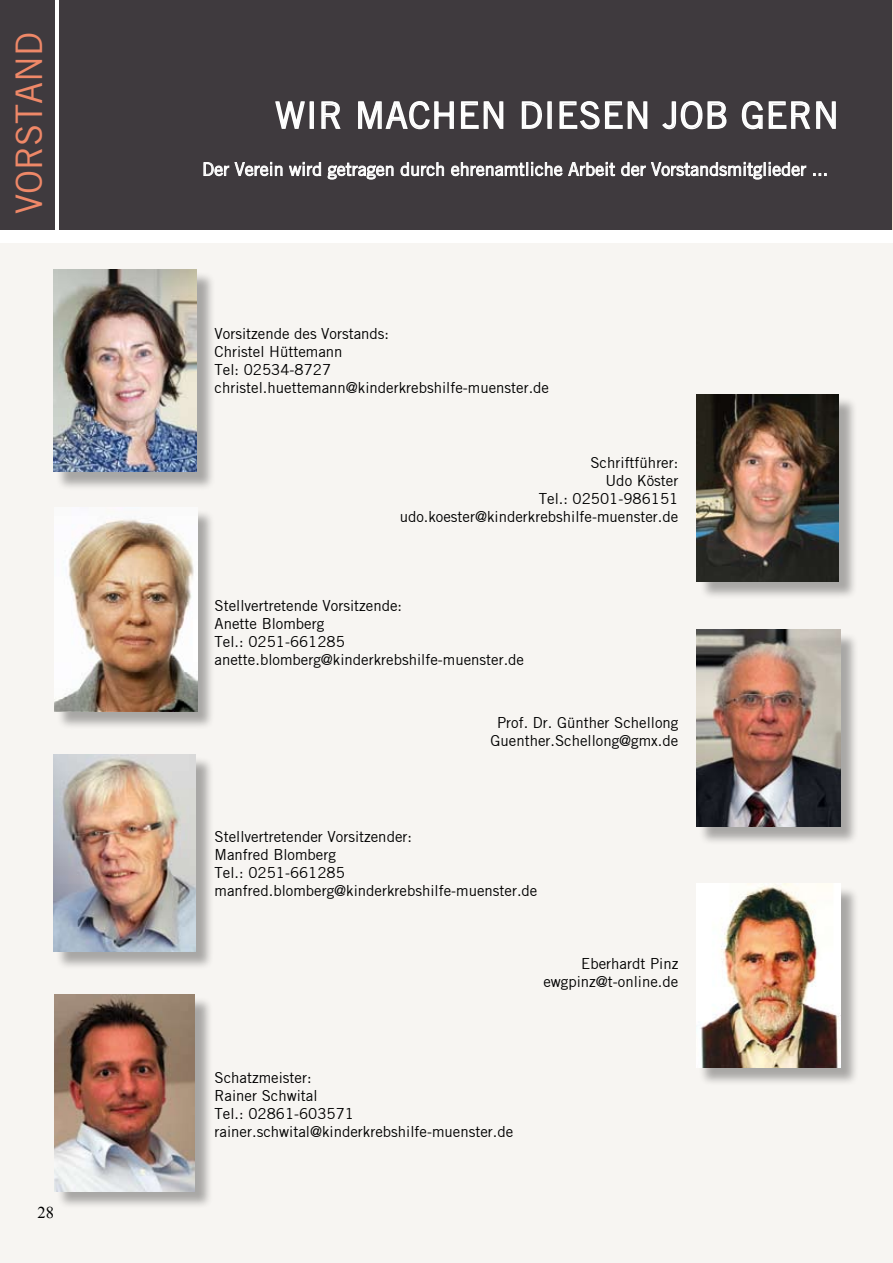
<style>
.page{position:relative;width:893px;height:1263px;background:#fff}
.page>*{position:absolute;margin:0;border:0;box-sizing:border-box;transform-origin:0 0}
.t1{font:36px "Trade Gothic";letter-spacing:.02em;color:#fff}
.t2{font:36px "Trade Gothic";color:#ef8868}
.t3{font:18px "Trade Gothic";color:#fff}
.t4{font:16.5px "Times New Roman";color:#000}
.t5{font:15px/18px "Trade Gothic";color:#000}
</style>
<div class="page">
<hr style="left:892px;top:0;width:1px;height:229px;background:#fcdfd2">
<div style="left:0;top:243px;width:893px;height:1020px;background:#f7f5f2"></div>
<div style="left:60px;top:0;width:832px;height:229px;background:#3f3a3e"></div>
<div style="left:0;top:0;width:54px;height:229px;background:#3f3a3e"></div>
<svg style="left:275px;top:101px;width:30px;height:28px"></svg>
<div style="left:310px;top:101px;width:4px;height:28px;border:2px solid #fff"></div>
<svg style="left:321px;top:101px;width:20px;height:28px"></svg>
<svg style="left:358px;top:101px;width:146px;height:29px"></svg>
<svg style="left:521px;top:101px;width:21px;height:28px"></svg>
<div style="left:547px;top:101px;width:5px;height:28px;border:2px solid #fff"></div>
<svg style="left:559px;top:101px;width:89px;height:29px"></svg>
<svg style="left:662px;top:101px;width:65px;height:29px"></svg>
<svg style="left:741px;top:101px;width:95px;height:29px"></svg>
<div style="left:699px;top:397px;width:158px;height:203px;background:#000;opacity:.32"></div>
<img style="left:696px;top:394px;width:143px;height:187px">
<div style="left:56px;top:757px;width:158px;height:213px;background:#000;opacity:.32"></div>
<img style="left:53px;top:754px;width:142px;height:197px">
<div style="left:56px;top:509px;width:160px;height:221px;background:#000;opacity:.32"></div>
<img style="left:54px;top:507px;width:144px;height:205px">
<div style="left:699px;top:632px;width:159px;height:214px;background:#000;opacity:.32"></div>
<img style="left:696px;top:630px;width:144px;height:197px">
<div style="left:56px;top:996px;width:157px;height:213px;background:#000;opacity:.32"></div>
<img style="left:54px;top:994px;width:141px;height:197px">
<div style="left:55px;top:272px;width:160px;height:219px;background:#000;opacity:.32"></div>
<img style="left:53px;top:269px;width:144px;height:203px">
<div style="left:699px;top:886px;width:160px;height:200px;background:#000;opacity:.32"></div>
<img style="left:696px;top:884px;width:144px;height:184px">
<svg style="left:203px;top:162px;width:80px;height:14px"></svg>
<svg style="left:289px;top:162px;width:32px;height:14px"></svg>
<svg style="left:327px;top:162px;width:67px;height:18px"></svg>
<svg style="left:400px;top:162px;width:44px;height:14px"></svg>
<svg style="left:451px;top:162px;width:164px;height:14px"></svg>
<svg style="left:621px;top:162px;width:186px;height:18px"></svg>
<svg style="left:813px;top:174px;width:13px;height:2px"></svg>
<h1 class="t2" style="left:8px;top:214px;width:184px;rotate:-90deg">VORSTAND</h1>
<p class="t4" style="left:38px;top:1201px;width:18px">28</p>
<h1 class="t1" style="left:275px;top:94px;width:565px">WIR MACHEN DIESEN JOB GERN</h1>
<p class="t3" style="left:202px;top:158px;width:627px">Der Verein wird getragen durch ehrenamtliche Arbeit der Vorstandsmitglieder ...</p>
<p class="t5" style="left:215px;top:324px;width:336px">Vorsitzende des Vorstands:<br>Christel Hüttemann<br>Tel: 02534-8727 christel.huettemann@kinderkrebshilfe-muenster.de</p>
<p class="t5" style="left:400px;top:453px;width:280px;text-align:right">Schriftführer:<br>Udo Köster<br>Tel.: 02501-986151 udo.koester@kinderkrebshilfe-muenster.de</p>
<p class="t5" style="left:215px;top:596px;width:311px">Stellvertretende Vorsitzende:<br>Anette Blomberg<br>Tel.: 0251-661285 anette.blomberg@kinderkrebshilfe-muenster.de</p>
<p class="t5" style="left:490px;top:714px;width:189px;text-align:center">Prof. Dr. Günther Schellong<br>Guenther.Schellong@gmx.de</p>
<p class="t5" style="left:215px;top:828px;width:324px">Stellvertretender Vorsitzender:<br>Manfred Blomberg<br>Tel.: 0251-661285 manfred.blomberg@kinderkrebshilfe-muenster.de</p>
<p class="t5" style="left:543px;top:955px;width:136px;text-align:right">Eberhardt Pinz ewgpinz@t-online.de</p>
<p class="t5" style="left:215px;top:1068px;width:300px">Schatzmeister:<br>Rainer Schwital<br>Tel.: 02861-603571 rainer.schwital@kinderkrebshilfe-muenster.de</p>
</div>
